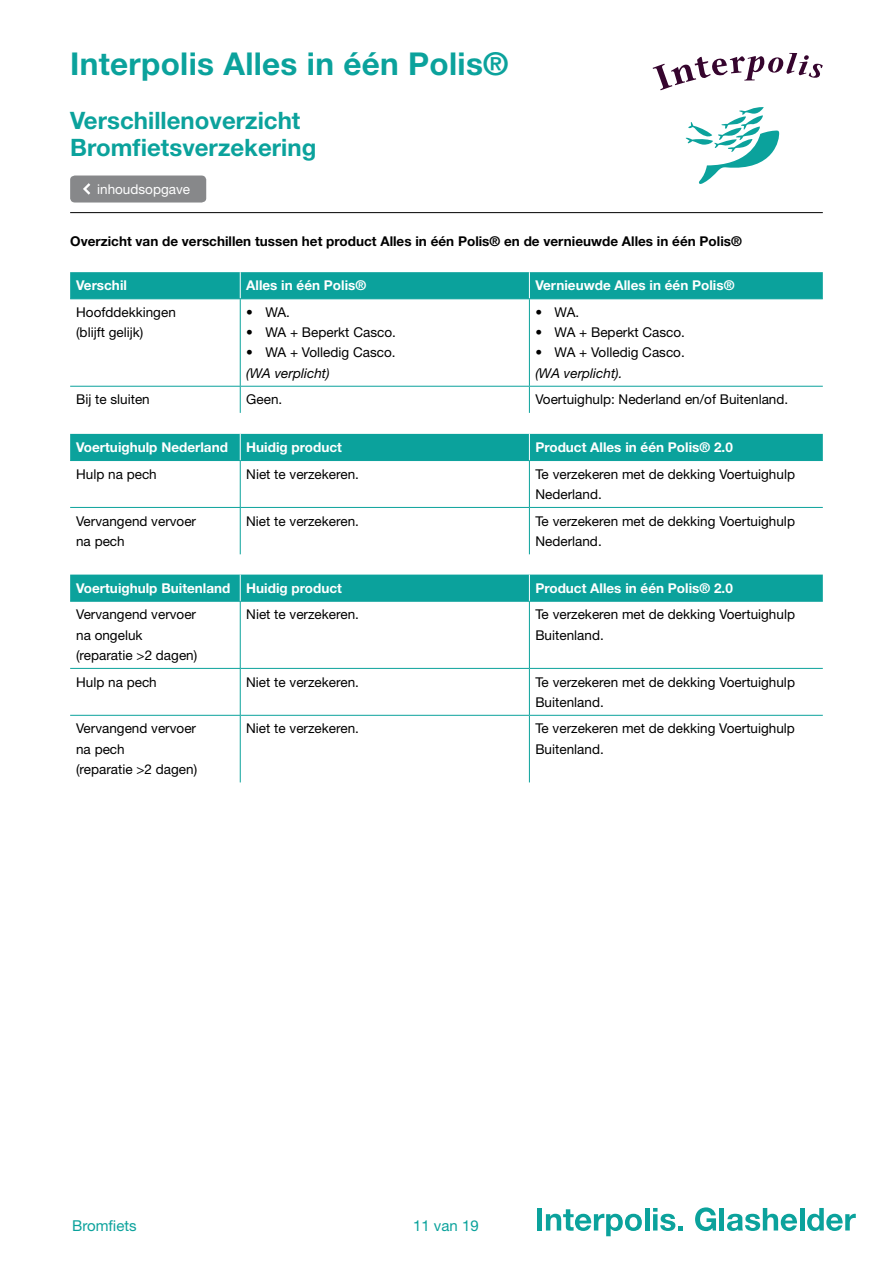
<style>
.page{position:relative;width:893px;height:1263px;background:#fff}
.page>*{position:absolute;margin:0;border:0;box-sizing:border-box;transform-origin:0 0}
.t1{font:700 31.5px "Helvetica Neue LT Std";letter-spacing:.01em;color:#0ba29c}
.t2{font:700 24px/27px "Helvetica Neue LT Std";color:#0ba29c}
.t3{font:15px "Helvetica Neue LT Std";color:#0ba29c}
.t4{font:13.5px/20.2px "Helvetica Neue LT Std";color:#000}
.t5{font:700 13.5px "Helvetica Neue LT Std";color:#fff}
.t6{font:700 13.5px "Helvetica Neue LT Std";color:#000}
.t7{font:italic 13.5px "Helvetica Neue LT Std";color:#000}
.t8{font:13.5px "Helvetica Neue LT Std";color:#fff}
</style>
<div class="page">
<div style="left:537px;top:1208px;width:5px;height:22px;background:#0ba29c"></div>
<svg style="left:546px;top:1209px;width:96px;height:27px"></svg>
<hr style="left:645px;top:1208px;width:4px;height:22px;background:#0ba29c">
<svg style="left:653px;top:1208px;width:30px;height:23px"></svg>
<svg style="left:695px;top:1207px;width:21px;height:24px"></svg>
<hr style="left:720px;top:1208px;width:4px;height:22px;background:#0ba29c">
<svg style="left:727px;top:1208px;width:70px;height:23px"></svg>
<hr style="left:800px;top:1208px;width:4px;height:22px;background:#0ba29c">
<svg style="left:807px;top:1208px;width:49px;height:23px"></svg>
<div style="left:70px;top:176px;width:136px;height:27px;background:#87888a;border-radius:5px"></div>
<svg style="left:83px;top:183px;width:7px;height:12px"></svg>
<svg style="left:653px;top:53px;width:170px;height:37px"></svg>
<svg style="left:685px;top:107px;width:95px;height:77px"></svg>
<hr style="left:70px;top:212px;width:753px;height:1px;background:#000">
<div style="left:70px;top:272px;width:753px;height:26px;background:#0ba29c"></div>
<hr style="left:240px;top:299px;width:1px;height:87px;background:#0ba29c">
<hr style="left:70px;top:298px;width:170px;height:1px;background:#0ba29c">
<hr style="left:529px;top:299px;width:1px;height:87px;background:#0ba29c">
<hr style="left:70px;top:386px;width:170px;height:1px;background:#0ba29c">
<hr style="left:240px;top:298px;width:289px;height:1px;background:#0ba29c">
<svg style="left:240px;top:387px;width:1px;height:26px"></svg>
<hr style="left:240px;top:386px;width:289px;height:1px;background:#0ba29c">
<hr style="left:529px;top:298px;width:294px;height:1px;background:#0ba29c">
<svg style="left:529px;top:387px;width:1px;height:26px"></svg>
<hr style="left:529px;top:386px;width:294px;height:1px;background:#0ba29c">
<hr style="left:70px;top:460px;width:170px;height:1px;background:#0ba29c">
<hr style="left:240px;top:460px;width:289px;height:1px;background:#0ba29c">
<hr style="left:529px;top:460px;width:294px;height:1px;background:#0ba29c">
<hr style="left:240px;top:461px;width:1px;height:46px;background:#0ba29c">
<hr style="left:529px;top:461px;width:1px;height:46px;background:#0ba29c">
<hr style="left:70px;top:507px;width:170px;height:1px;background:#0ba29c">
<hr style="left:240px;top:508px;width:1px;height:46px;background:#0ba29c">
<hr style="left:240px;top:507px;width:289px;height:1px;background:#0ba29c">
<hr style="left:529px;top:508px;width:1px;height:46px;background:#0ba29c">
<hr style="left:529px;top:507px;width:294px;height:1px;background:#0ba29c">
<div style="left:70px;top:434px;width:753px;height:26px;background:#0ba29c"></div>
<hr style="left:70px;top:601px;width:170px;height:1px;background:#0ba29c">
<hr style="left:240px;top:601px;width:289px;height:1px;background:#0ba29c">
<hr style="left:529px;top:601px;width:294px;height:1px;background:#0ba29c">
<hr style="left:240px;top:602px;width:1px;height:66px;background:#0ba29c">
<hr style="left:529px;top:602px;width:1px;height:66px;background:#0ba29c">
<hr style="left:70px;top:668px;width:170px;height:1px;background:#0ba29c">
<hr style="left:240px;top:669px;width:1px;height:46px;background:#0ba29c">
<hr style="left:240px;top:668px;width:289px;height:1px;background:#0ba29c">
<hr style="left:529px;top:669px;width:1px;height:46px;background:#0ba29c">
<hr style="left:529px;top:668px;width:294px;height:1px;background:#0ba29c">
<hr style="left:70px;top:715px;width:170px;height:1px;background:#0ba29c">
<hr style="left:240px;top:716px;width:1px;height:66px;background:#0ba29c">
<hr style="left:240px;top:715px;width:289px;height:1px;background:#0ba29c">
<hr style="left:529px;top:716px;width:1px;height:66px;background:#0ba29c">
<hr style="left:529px;top:715px;width:294px;height:1px;background:#0ba29c">
<div style="left:70px;top:575px;width:753px;height:26px;background:#0ba29c"></div>
<h1 class="t1" style="left:70px;top:45px;width:440px">Interpolis Alles in één Polis®</h1>
<h2 class="t2" style="left:70px;top:107px;width:248px">Verschillenoverzicht<br>Bromfietsverzekering</h2>
<p class="t8" style="left:97px;top:181px;width:94px">inhoudsopgave</p>
<p class="t6" style="left:70px;top:233px;width:673px">Overzicht van de verschillen tussen het product Alles in één Polis® en de vernieuwde Alles in één Polis®</p>
<p class="t5" style="left:76px;top:277px;width:52px">Verschil</p>
<p class="t5" style="left:246px;top:277px;width:121px">Alles in één Polis®</p>
<p class="t5" style="left:535px;top:277px;width:201px">Vernieuwde Alles in één Polis®</p>
<p class="t4" style="left:76px;top:302px;width:101px">Hoofddekkingen (blijft gelijk)</p>
<p class="t4" style="left:246px;top:302px;width:45px">• WA.</p>
<p class="t4" style="left:535px;top:302px;width:45px">• WA.</p>
<p class="t4" style="left:535px;top:322px;width:151px">• WA + Beperkt Casco.</p>
<p class="t4" style="left:535px;top:342px;width:151px">• WA + Volledig Casco.</p>
<p class="t7" style="left:535px;top:365px;width:89px">(WA verplicht).</p>
<p class="t4" style="left:246px;top:322px;width:151px">• WA + Beperkt Casco.</p>
<p class="t4" style="left:246px;top:342px;width:151px">• WA + Volledig Casco.</p>
<p class="t7" style="left:246px;top:365px;width:85px">(WA verplicht)</p>
<p class="t4" style="left:76px;top:389px;width:75px">Bij te sluiten</p>
<p class="t4" style="left:246px;top:389px;width:38px">Geen.</p>
<p class="t4" style="left:535px;top:389px;width:254px">Voertuighulp: Nederland en/of Buitenland.</p>
<p class="t5" style="left:76px;top:439px;width:153px">Voertuighulp Nederland</p>
<p class="t5" style="left:246px;top:439px;width:97px">Huidig product</p>
<p class="t5" style="left:535px;top:439px;width:199px">Product Alles in één Polis® 2.0</p>
<p class="t4" style="left:76px;top:464px;width:82px">Hulp na pech</p>
<p class="t4" style="left:246px;top:464px;width:114px">Niet te verzekeren.</p>
<p class="t4" style="left:535px;top:464px;width:261px">Te verzekeren met de dekking Voertuighulp<br>Nederland.</p>
<p class="t4" style="left:76px;top:510px;width:121px">Vervangend vervoer na pech</p>
<p class="t4" style="left:246px;top:510px;width:114px">Niet te verzekeren.</p>
<p class="t4" style="left:535px;top:510px;width:261px">Te verzekeren met de dekking Voertuighulp<br>Nederland.</p>
<p class="t5" style="left:76px;top:579px;width:267px">Voertuighulp Buitenland Huidig product</p>
<p class="t5" style="left:535px;top:579px;width:199px">Product Alles in één Polis® 2.0</p>
<p class="t4" style="left:76px;top:604px;width:123px">Vervangend vervoer na ongeluk (reparatie &gt;2 dagen)</p>
<p class="t4" style="left:246px;top:604px;width:114px">Niet te verzekeren.</p>
<p class="t4" style="left:535px;top:604px;width:261px">Te verzekeren met de dekking Voertuighulp<br>Buitenland.</p>
<p class="t4" style="left:76px;top:671px;width:82px">Hulp na pech</p>
<p class="t4" style="left:246px;top:671px;width:114px">Niet te verzekeren.</p>
<p class="t4" style="left:535px;top:671px;width:261px">Te verzekeren met de dekking Voertuighulp<br>Buitenland.</p>
<p class="t4" style="left:76px;top:718px;width:123px">Vervangend vervoer na pech<br>(reparatie &gt;2 dagen)</p>
<p class="t4" style="left:246px;top:718px;width:114px">Niet te verzekeren.</p>
<p class="t4" style="left:535px;top:718px;width:261px">Te verzekeren met de dekking Voertuighulp<br>Buitenland.</p>
<p class="t3" style="left:72px;top:1216px;width:66px">Bromfiets</p>
<p class="t3" style="left:413px;top:1217px;width:67px">11 van 19</p>
</div>
